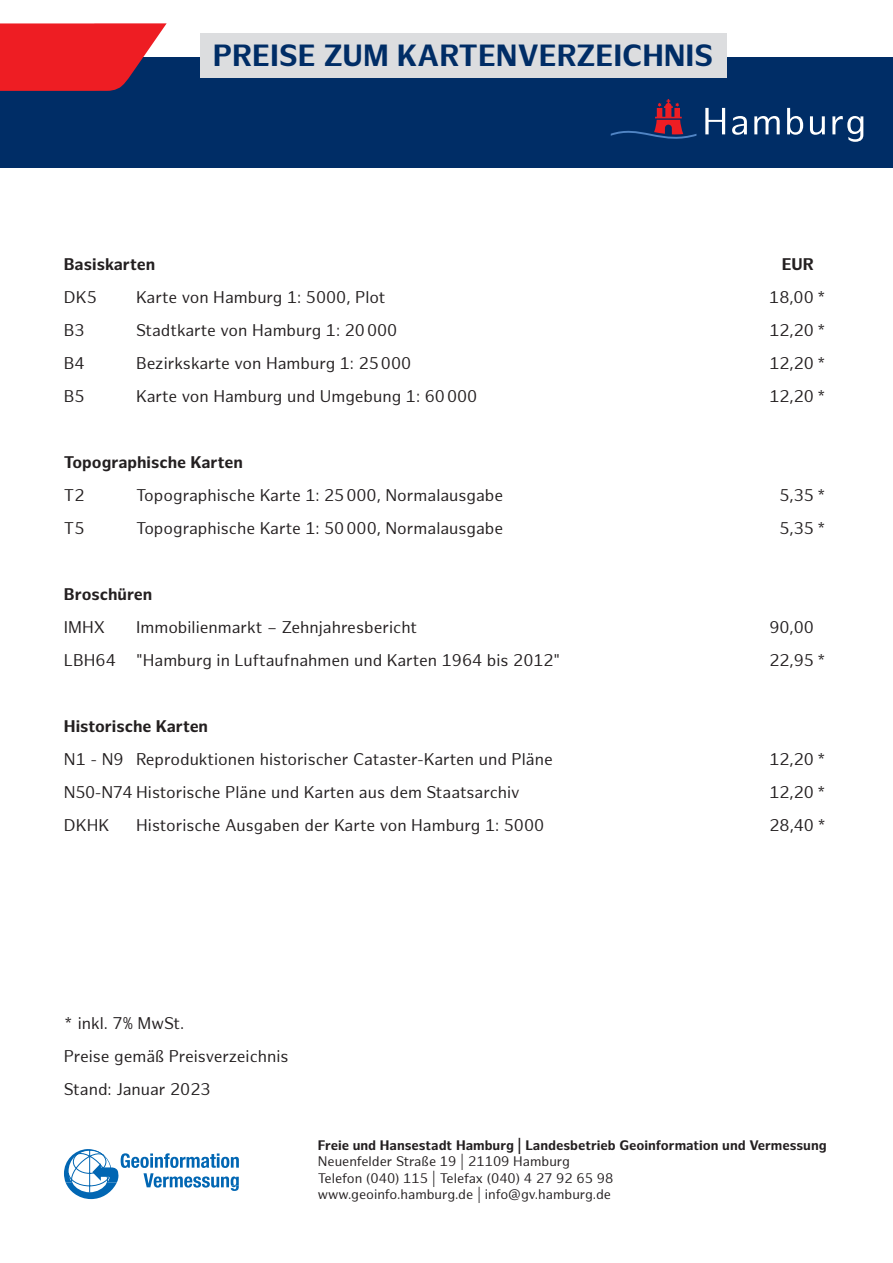
<style>
.page{position:relative;width:893px;height:1263px;background:#fff}
.page>*{position:absolute;margin:0;border:0;box-sizing:border-box;transform-origin:0 0}
.t1{font:700 30px "Hamburg Sans";color:#002d66}
.t2{font:16.5px/33px "Hamburg Sans";color:#231f20}
.t3{font:700 16.5px "Hamburg Sans";color:#231f20}
.t4{font:13.5px/16.5px "Hamburg Sans";color:#231f20}
.s1{font-weight:700}
</style>
<div class="page">
<div style="left:0;top:57px;width:893px;height:111px;background:#002d66"></div>
<svg style="left:0;top:23px;width:167px;height:68px;background:#d42833"></svg>
<div style="left:201px;top:33px;width:526px;height:44px;background:#dcdddf"></div>
<svg style="left:611px;top:99px;width:85px;height:40px"></svg>
<svg style="left:705px;top:108px;width:20px;height:26px"></svg>
<svg style="left:732px;top:116px;width:15px;height:19px"></svg>
<svg style="left:754px;top:116px;width:26px;height:18px"></svg>
<svg style="left:787px;top:108px;width:16px;height:27px"></svg>
<svg style="left:810px;top:116px;width:15px;height:19px"></svg>
<svg style="left:832px;top:116px;width:31px;height:26px"></svg>
<svg style="left:64px;top:1149px;width:175px;height:50px"></svg>
<h1 class="t1" style="left:213px;top:38px;width:502px">PREISE ZUM KARTENVERZEICHNIS</h1>
<h2 class="t3" style="left:64px;top:255px;width:93px">Basiskarten</h2>
<p class="t3" style="left:782px;top:255px;width:34px">EUR</p>
<p class="t2" style="left:64px;top:281px;width:35px">DK5</p>
<p class="t2" style="left:136px;top:281px;width:251px">Karte von Hamburg 1: 5000, Plot</p>
<p class="t2" style="left:769px;top:281px;width:58px">18,00 *</p>
<p class="t2" style="left:64px;top:314px;width:22px">B3</p>
<p class="t2" style="left:136px;top:314px;width:263px">Stadtkarte von Hamburg 1: 20 000</p>
<p class="t2" style="left:769px;top:314px;width:58px">12,20 *</p>
<p class="t2" style="left:64px;top:347px;width:22px">B4</p>
<p class="t2" style="left:136px;top:347px;width:277px">Bezirkskarte von Hamburg 1: 25 000</p>
<p class="t2" style="left:769px;top:347px;width:58px">12,20 *</p>
<p class="t2" style="left:64px;top:380px;width:22px">B5</p>
<p class="t2" style="left:136px;top:380px;width:343px">Karte von Hamburg und Umgebung 1: 60 000</p>
<p class="t2" style="left:769px;top:380px;width:58px">12,20 *</p>
<h2 class="t3" style="left:64px;top:453px;width:180px">Topographische Karten</h2>
<p class="t2" style="left:64px;top:479px;width:22px">T2</p>
<p class="t2" style="left:136px;top:479px;width:369px">Topographische Karte 1: 25 000, Normalausgabe</p>
<p class="t2" style="left:779px;top:479px;width:48px">5,35 *</p>
<p class="t2" style="left:64px;top:512px;width:22px">T5</p>
<p class="t2" style="left:136px;top:512px;width:369px">Topographische Karte 1: 50 000, Normalausgabe</p>
<p class="t2" style="left:779px;top:512px;width:48px">5,35 *</p>
<h2 class="t3" style="left:64px;top:585px;width:90px">Broschüren</h2>
<p class="t2" style="left:64px;top:611px;width:43px">IMHX</p>
<p class="t2" style="left:136px;top:611px;width:282px">Immobilienmarkt – Zehnjahresbericht</p>
<p class="t2" style="left:769px;top:611px;width:46px">90,00</p>
<p class="t2" style="left:64px;top:644px;width:498px">LBH64 "Hamburg in Luftaufnahmen und Karten 1964 bis 2012"</p>
<p class="t2" style="left:769px;top:644px;width:58px">22,95 *</p>
<h2 class="t3" style="left:64px;top:717px;width:146px">Historische Karten</h2>
<p class="t2" style="left:64px;top:743px;width:490px">N1 - N9 Reproduktionen historischer Cataster-Karten und Pläne</p>
<p class="t2" style="left:769px;top:743px;width:58px">12,20 *</p>
<p class="t2" style="left:64px;top:776px;width:457px">N50-N74 Historische Pläne und Karten aus dem Staatsarchiv</p>
<p class="t2" style="left:769px;top:776px;width:58px">12,20 *</p>
<p class="t2" style="left:64px;top:809px;width:47px">DKHK</p>
<p class="t2" style="left:136px;top:809px;width:410px">Historische Ausgaben der Karte von Hamburg 1: 5000</p>
<p class="t2" style="left:769px;top:809px;width:58px">28,40 *</p>
<p class="t2" style="left:64px;top:1007px;width:226px">* inkl. 7% MwSt.<br>Preise gemäß Preisverzeichnis<br>Stand: Januar 2023</p>
<p class="t4" style="left:318px;top:1137px;width:510px"><span class="s1">Freie und Hansestadt Hamburg | Landesbetrieb Geoinformation und Vermessung </span>Neuenfelder Straße 19 | 21109 Hamburg<br>Telefon (040) 115 | Telefax (040) 4 27 92 65 98<br>www.geoinfo.hamburg.de | info@gv.hamburg.de</p>
</div>
